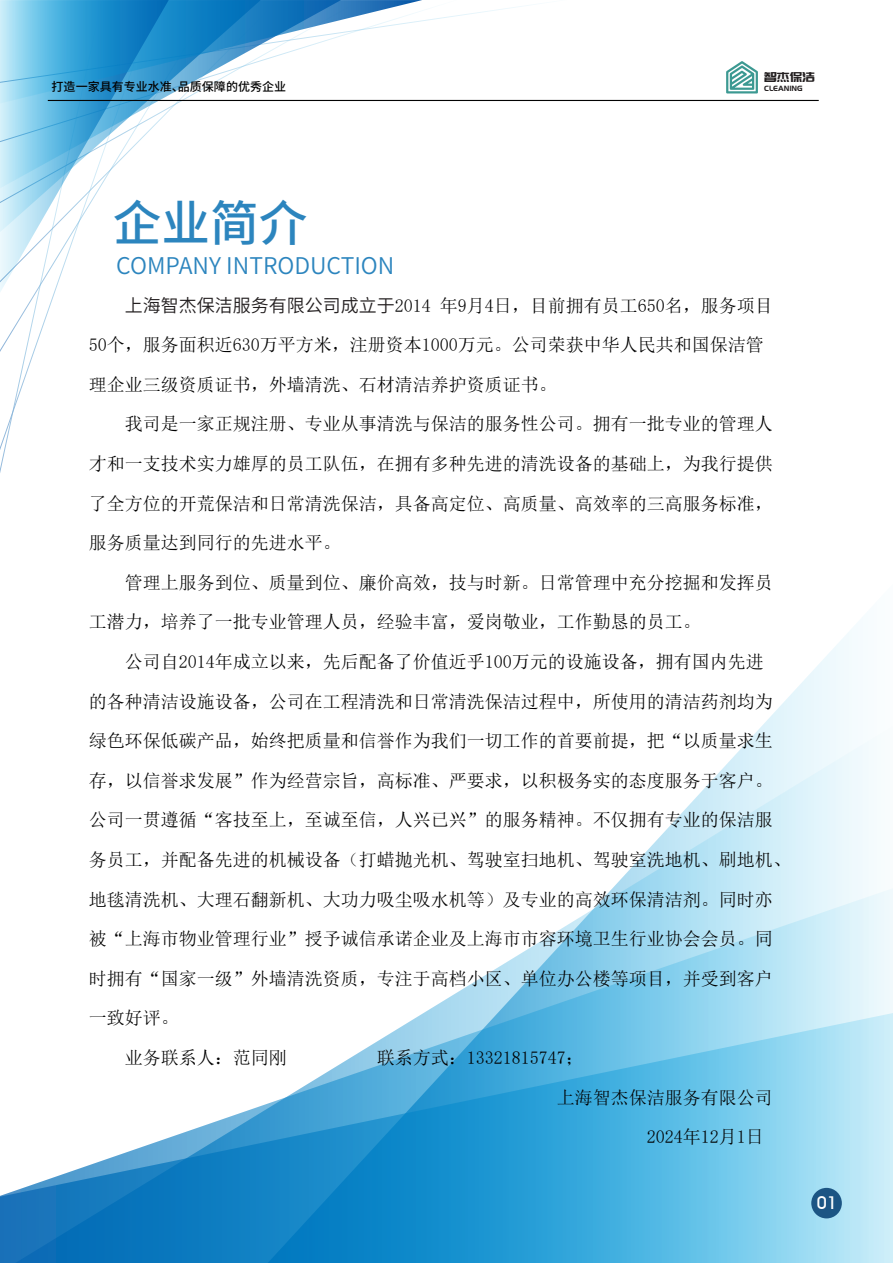
<style>
.page{position:relative;width:893px;height:1263px;background:#fff}
.page>*{position:absolute;margin:0;border:0;box-sizing:border-box;transform-origin:0 0}
.t1{font:500 48.75px "Source Han Sans CN";color:#2c85be}
.t2{font:22.95px "Source Han Sans CN";color:#2c85be}
.t3{font:18px/39.6px "Sim Sun";color:#000}
.t4{font:500 17.55px "Avant Garde IT Cby BT";color:#fff}
.t5{font:13.8px "Pang Men Zheng Dao";color:#231f20}
.t6{font:500 12px "Source Han Sans CN";color:#030303}
.t7{font:7.95px "Pang Men Zheng Dao";color:#231f20}
.s1{font-family:"Source Han Sans CN";color:#231f20}
</style>
<div class="page">
<svg style="left:0;top:293px;width:55px;height:180px"></svg>
<svg style="left:763px;top:623px;width:95px;height:102px"></svg>
<svg style="left:613px;top:725px;width:261px;height:163px"></svg>
<svg style="left:424px;top:888px;width:469px;height:125px"></svg>
<svg style="left:0;top:1013px;width:893px;height:250px"></svg>
<svg style="left:0;top:103px;width:169px;height:190px"></svg>
<svg style="left:0;top:0;width:422px;height:103px"></svg>
<svg style="left:726px;top:61px;width:32px;height:32px"></svg>
<hr style="left:48px;top:100px;width:771px;height:1px;background:#030303">
<div style="left:811px;top:1188px;width:31px;height:30px;background:#1c5584;border-radius:50%"></div>
<p class="t5" style="left:764px;top:70px;width:52px">智杰保洁</p>
<p class="t6" style="left:52px;top:81px;width:236px">打造一家具有专业水准、品质保障的优秀企业</p>
<p class="t7" style="left:764px;top:84px;width:40px">CLEANING</p>
<h1 class="t1" style="left:113px;top:198px;width:196px">企业简介</h1>
<p class="t2" style="left:116px;top:254px;width:280px">COMPANY INTRODUCTION</p>
<p class="t3" style="left:89px;top:285px;width:686px;text-indent:36px"><span class="s1">上海智杰保洁服务有限公司成立于</span>2014 年9月4日，目前拥有员工650名，服务项目<br>50个，服务面积近630万平方米，注册资本1000万元。公司荣获中华人民共和国保洁管理企业三级资质证书，外墙清洗、石材清洁养护资质证书。</p>
<p class="t3" style="left:89px;top:404px;width:686px;text-align:justify;text-indent:36px">我司是一家正规注册、专业从事清洗与保洁的服务性公司。拥有一批专业的管理人才和一支技术实力雄厚的员工队伍，在拥有多种先进的清洗设备的基础上，为我行提供了全方位的开荒保洁和日常清洗保洁，具备高定位、高质量、高效率的三高服务标准，服务质量达到同行的先进水平。</p>
<p class="t3" style="left:89px;top:562px;width:686px;text-indent:36px">管理上服务到位、质量到位、廉价高效，技与时新。日常管理中充分挖掘和发挥员工潜力，培养了一批专业管理人员，经验丰富，爱岗敬业，工作勤恳的员工。</p>
<p class="t3" style="left:125px;top:642px;width:641px">公司自2014年成立以来，先后配备了价值近乎100万元的设施设备，拥有国内先进</p>
<p class="t3" style="left:89px;top:681px;width:686px">的各种清洁设施设备，公司在工程清洗和日常清洗保洁过程中，所使用的清洁药剂均为</p>
<p class="t3" style="left:89px;top:721px;width:686px">绿色环保低碳产品，始终把质量和信誉作为我们一切工作的首要前提，把“以质量求生</p>
<p class="t3" style="left:89px;top:760px;width:686px">存，以信誉求发展”作为经营宗旨，高标准、严要求，以积极务实的态度服务于客户。</p>
<p class="t3" style="left:89px;top:800px;width:686px">公司一贯遵循“客技至上，至诚至信，人兴已兴”的服务精神。不仅拥有专业的保洁服</p>
<p class="t3" style="left:89px;top:840px;width:704px">务员工，并配备先进的机械设备（打蜡抛光机、驾驶室扫地机、驾驶室洗地机、刷地机、</p>
<p class="t3" style="left:89px;top:879px;width:686px">地毯清洗机、大理石翻新机、大功力吸尘吸水机等）及专业的高效环保清洁剂。同时亦</p>
<p class="t3" style="left:89px;top:919px;width:686px">被“上海市物业管理行业”授予诚信承诺企业及上海市市容环境卫生行业协会会员。同</p>
<p class="t3" style="left:89px;top:958px;width:686px">时拥有“国家一级”外墙清洗资质，专注于高档小区、单位办公楼等项目，并受到客户</p>
<p class="t3" style="left:89px;top:998px;width:92px">一致好评。</p>
<p class="t3" style="left:125px;top:1038px;width:163px">业务联系人：范同刚</p>
<p class="t3" style="left:377px;top:1038px;width:209px">联系方式：13321815747；</p>
<p class="t3" style="left:557px;top:1077px;width:218px">上海智杰保洁服务有限公司</p>
<p class="t3" style="left:647px;top:1117px;width:118px">2024年12月1日</p>
<p class="t4" style="left:817px;top:1192px;width:22px">01</p>
</div>
